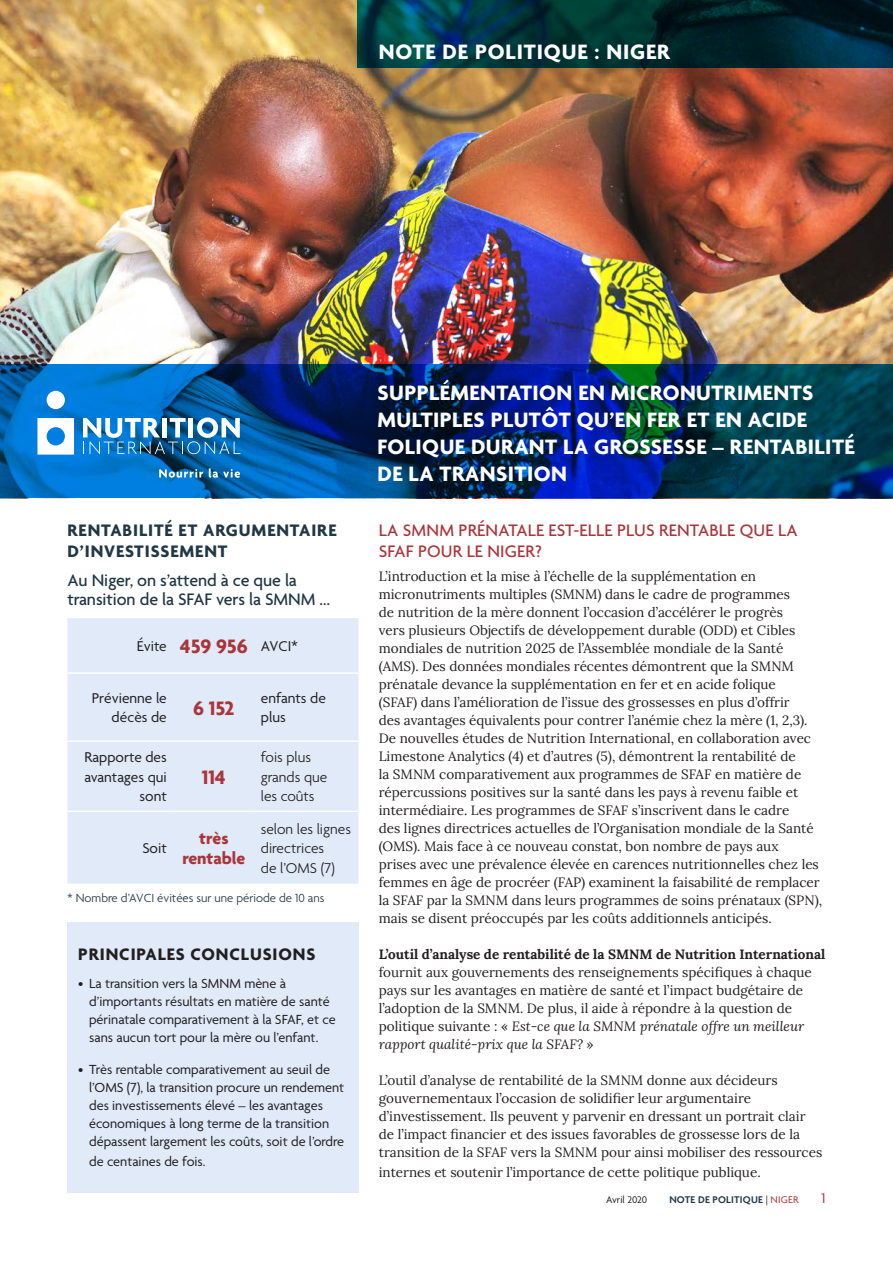
<style>
.page{position:relative;width:893px;height:1263px;background:#fff}
.page>*{position:absolute;margin:0;border:0;box-sizing:border-box;transform-origin:0 0}
.t1{font:700 22.5px/27px "Agenda";letter-spacing:.02em;color:#fff}
.t2{font:700 22.5px "Agenda";letter-spacing:.04em;color:#fff}
.t3{font:700 21px "Agenda";color:#ab3439}
.t4{font:500 18px/20.2px "Agenda";letter-spacing:.01em;color:#ab3439}
.t5{font:500 18px/19.5px "Agenda";letter-spacing:-.005em;color:#203746}
.t6{font:700 18px/20.2px "Agenda";letter-spacing:.05em;color:#203746}
.t7{font:700 18px "Agenda";letter-spacing:.05em;color:#231f20}
.t8{font:700 18px/19.5px "Agenda";color:#ab3439;text-align:center}
.t9{font:15.3px/19.5px "Agenda";color:#231f20;text-align:right}
.t10{font:300 15.3px/19.5px "Agenda";color:#231f20}
.t11{font:15px "Agenda";color:#ab3439}
.t12{font:14.25px/18px "Agenda";color:#231f20}
.t13{font:13.5px/18px "Lora";color:#231f20}
.t14{font:700 13.5px "Lora";color:#231f20}
.t15{font:300 12.75px "Agenda";color:#203746}
.t16{font:600 10.5px "Agenda";letter-spacing:.02em;color:#203746}
.t17{font:10.5px "Agenda";color:#231f20}
.s1{font-weight:700;font-size:21px;color:#ab3439}
.s2{font-style:italic}
.s3{font-weight:400}
.s4{font-weight:400;color:#ab3439}
</style>
<div class="page">
<img style="left:0;top:0;width:893px;height:364px">
<svg style="left:0;top:364px;width:893px;height:134px;background:#003e7a"></svg>
<svg style="left:357px;top:0;width:536px;height:68px;background:#002f37"></svg>
<svg style="left:159px;top:469px;width:44px;height:9px"></svg>
<svg style="left:209px;top:468px;width:31px;height:10px"></svg>
<div style="left:47px;top:391px;width:18px;height:18px;background:#fff;border-radius:50%"></div>
<svg style="left:37px;top:418px;width:37px;height:37px"></svg>
<svg style="left:83px;top:417px;width:158px;height:37px"></svg>
<div style="left:68px;top:618px;width:291px;height:266px;background:#e0eaf9"></div>
<hr style="left:68px;top:672px;width:105px;height:2px;background:#fff">
<hr style="left:173px;top:672px;width:82px;height:2px;background:#fff">
<hr style="left:255px;top:672px;width:104px;height:2px;background:#fff">
<hr style="left:68px;top:740px;width:105px;height:2px;background:#fff">
<hr style="left:173px;top:740px;width:82px;height:2px;background:#fff">
<hr style="left:255px;top:740px;width:104px;height:2px;background:#fff">
<hr style="left:68px;top:810px;width:105px;height:2px;background:#fff">
<hr style="left:173px;top:810px;width:82px;height:2px;background:#fff">
<hr style="left:255px;top:810px;width:104px;height:2px;background:#fff">
<div style="left:68px;top:922px;width:291px;height:271px;background:#e0eaf9"></div>
<h1 class="t2" style="left:379px;top:40px;width:293px">NOTE DE POLITIQUE : NIGER</h1>
<h3 class="t6" style="left:68px;top:522px;width:271px">RENTABILITÉ ET ARGUMENTAIRE<br>D’INVESTISSEMENT</h3>
<h3 class="t5" style="left:68px;top:571px;width:264px">Au Niger, on s’attend à ce que la transition de la SFAF vers la SMNM …</h3>
<p class="t9" style="left:137px;top:637px;width:162px">Évite <span class="s1">459 956</span> AVCI*</p>
<p class="t9" style="left:92px;top:689px;width:77px">Prévienne le décès de</p>
<h2 class="t3" style="left:193px;top:697px;width:43px">6 152</h2>
<p class="t9" style="left:261px;top:689px;width:66px;text-align:left">enfants de plus</p>
<p class="t9" style="left:84px;top:748px;width:84px">Rapporte des avantages qui sont</p>
<p class="t10" style="left:261px;top:748px;width:68px">fois plus grands que les coûts</p>
<h2 class="t3" style="left:202px;top:766px;width:25px">114</h2>
<p class="t9" style="left:142px;top:839px;width:26px">Soit</p>
<h3 class="t8" style="left:182px;top:830px;width:64px">très rentable</h3>
<p class="t10" style="left:261px;top:820px;width:92px">selon les lignes directrices<br>de l’OMS (7)</p>
<p class="t15" style="left:68px;top:891px;width:258px">* Nombre d’AVCI évitées sur une période de 10 ans</p>
<h3 class="t7" style="left:78px;top:944px;width:239px">PRINCIPALES CONCLUSIONS</h3>
<p class="t12" style="left:89px;top:975px;width:248px;text-indent:-11px">• La transition vers la SMNM mène à d’importants résultats en matière de santé périnatale comparativement à la SFAF, et ce sans aucun tort pour la mère ou l’enfant.</p>
<p class="t12" style="left:89px;top:1061px;width:257px;text-indent:-11px">• Très rentable comparativement au seuil de l’OMS (7), la transition procure un rendement des investissements élevé – les avantages économiques à long terme de la transition dépassent largement les coûts, soit de l’ordre</p>
<p class="t12" style="left:89px;top:1153px;width:118px">de centaines de fois.</p>
<h1 class="t1" style="left:377px;top:381px;width:479px">SUPPLÉMENTATION EN MICRONUTRIMENTS MULTIPLES PLUTÔT QU’EN FER ET EN ACIDE FOLIQUE DURANT LA GROSSESSE – RENTABILITÉ DE LA TRANSITION</h1>
<h3 class="t4" style="left:379px;top:522px;width:420px">LA SMNM PRÉNATALE EST-ELLE PLUS RENTABLE QUE LA<br>SFAF POUR LE NIGER?</h3>
<p class="t13" style="left:379px;top:567px;width:445px">L’introduction et la mise à l’échelle de la supplémentation en micronutriments multiples (SMNM) dans le cadre de programmes<br>de nutrition de la mère donnent l’occasion d’accélérer le progrès<br>vers plusieurs Objectifs de développement durable (ODD) et Cibles mondiales de nutrition 2025 de l’Assemblée mondiale de la Santé (AMS). Des données mondiales récentes démontrent que la SMNM prénatale devance la supplémentation en fer et en acide folique<br>(SFAF) dans l’amélioration de l’issue des grossesses en plus d’offrir<br>des avantages équivalents pour contrer l’anémie chez la mère (1, 2,3).<br>De nouvelles études de Nutrition International, en collaboration avec Limestone Analytics (4) et d’autres (5), démontrent la rentabilité de<br>la SMNM comparativement aux programmes de SFAF en matière de répercussions positives sur la santé dans les pays à revenu faible et intermédiaire. Les programmes de SFAF s’inscrivent dans le cadre<br>des lignes directrices actuelles de l’Organisation mondiale de la Santé (OMS). Mais face à ce nouveau constat, bon nombre de pays aux<br>prises avec une prévalence élevée en carences nutritionnelles chez les femmes en âge de procréer (FAP) examinent la faisabilité de remplacer la SFAF par la SMNM dans leurs programmes de soins prénataux (SPN), mais se disent préoccupés par les coûts additionnels anticipés.</p>
<p class="t14" style="left:379px;top:944px;width:448px">L’outil d’analyse de rentabilité de la SMNM de Nutrition International</p>
<p class="t13" style="left:379px;top:963px;width:435px">fournit aux gouvernements des renseignements spécifiques à chaque pays sur les avantages en matière de santé et l’impact budgétaire de l’adoption de la SMNM. De plus, il aide à répondre à la question de politique suivante : « <span class="s2">Est-ce que la SMNM prénatale offre un meilleur rapport qualité-prix que la SFAF?</span> »</p>
<p class="t13" style="left:379px;top:1071px;width:445px">L’outil d’analyse de rentabilité de la SMNM donne aux décideurs gouvernementaux l’occasion de solidifier leur argumentaire d’investissement. Ils peuvent y parvenir en dressant un portrait clair de l’impact financier et des issues favorables de grossesse lors de la transition de la SFAF vers la SMNM pour ainsi mobiliser des ressources</p>
<p class="t13" style="left:379px;top:1162px;width:383px">internes et soutenir l’importance de cette politique publique.</p>
<p class="t17" style="left:606px;top:1194px;width:43px">Avril 2020</p>
<p class="t16" style="left:669px;top:1194px;width:131px">NOTE DE POLITIQUE <span class="s3">|</span> <span class="s4">NIGER</span></p>
<p class="t11" style="left:821px;top:1190px;width:5px">1</p>
</div>
